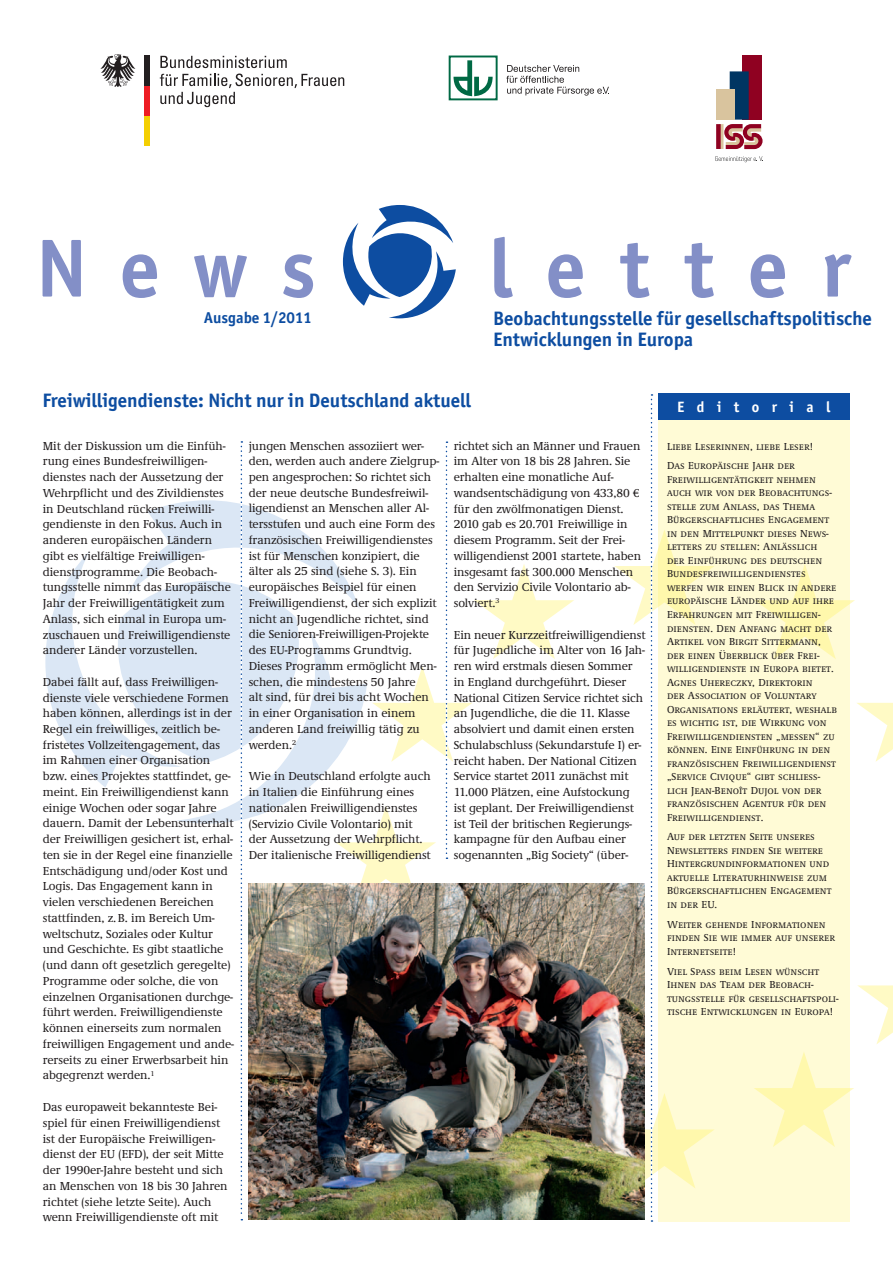
<style>
.page{position:relative;width:893px;height:1263px;background:#fff}
.page>*{position:absolute;margin:0;border:0;box-sizing:border-box;transform-origin:0 0}
.t1{font:700 82.5px "Officina Sans ITC";letter-spacing:.41em;color:#838fc7}
.t2{font:700 19.5px/21px "Officina Sans ITC";color:#0d4da1}
.t3{font:700 15.75px "Officina Sans ITC";color:#0d4da1}
.t4{font:700 15px "Officina Sans ITC";letter-spacing:.83em;color:#fff}
.t5{font:500 12px/15.8px "Demos EF";letter-spacing:-.005em;color:#231f20}
.t6{font:10.5px/13.5px "Demos EF Medium SC";color:#231f20}
.s1{font-family:"Neue Demos";font-weight:400}
</style>
<div class="page">
<div style="left:658px;top:414px;width:192px;height:808px;background:#fffbd6"></div>
<svg style="left:754px;top:1052px;width:100px;height:95px"></svg>
<svg style="left:857px;top:985px;width:36px;height:59px"></svg>
<svg style="left:857px;top:702px;width:36px;height:60px"></svg>
<svg style="left:755px;top:564px;width:100px;height:95px"></svg>
<div style="left:658px;top:393px;width:192px;height:27px;background:#0d4da1"></div>
<svg style="left:45px;top:441px;width:529px;height:779px"></svg>
<svg style="left:614px;top:394px;width:100px;height:828px"></svg>
<svg style="left:160px;top:74px;width:184px;height:33px"></svg>
<svg style="left:160px;top:56px;width:127px;height:12px"></svg>
<div style="left:144px;top:116px;width:6px;height:30px;background:#f4cf02"></div>
<div style="left:144px;top:86px;width:6px;height:30px;background:#ee1d23"></div>
<div style="left:144px;top:56px;width:6px;height:30px;background:#231f20"></div>
<svg style="left:100px;top:54px;width:35px;height:33px"></svg>
<div style="left:449px;top:56px;width:49px;height:44px;border:2px solid #006944"></div>
<svg style="left:453px;top:60px;width:40px;height:36px"></svg>
<svg style="left:506px;top:65px;width:103px;height:31px"></svg>
<svg style="left:343px;top:205px;width:113px;height:113px"></svg>
<svg style="left:716px;top:124px;width:46px;height:25px"></svg>
<div style="left:743px;top:55px;width:19px;height:65px;background:#8f0121"></div>
<div style="left:730px;top:71px;width:19px;height:49px;background:#003562"></div>
<div style="left:716px;top:89px;width:19px;height:31px;background:#d9c49e"></div>
<svg style="left:715px;top:156px;width:48px;height:6px"></svg>
<img style="left:248px;top:883px;width:397px;height:337px">
<h1 class="t1" style="left:37px;top:217px;width:281px">News</h1>
<h1 class="t1" style="left:489px;top:217px;width:363px">let-ter</h1>
<h2 class="t2" style="left:493px;top:307px;width:380px">Beobachtungsstelle für gesellschaftspolitische<br>Entwicklungen in Europa</h2>
<h3 class="t3" style="left:204px;top:308px;width:109px">Aus-ga-be 1/2011</h3>
<h2 class="t2" style="left:43px;top:390px;width:430px">Freiwilligendienste: Nicht nur in Deutschland aktuell</h2>
<p class="t5" style="left:43px;top:438px;width:190px">Mit der Diskussion um die Einfüh&shy;rung eines Bundesfreiwilligen&shy;dienstes nach der Aussetzung der Wehrpflicht und des Zivildienstes in Deutschland rücken Freiwilli&shy;gendienste in den Fokus. Auch in anderen europäischen Ländern gibt es vielfältige Freiwilligen&shy;dienstprogramme. Die Beobach&shy;tungsstelle nimmt das Europäische Jahr der Freiwilligentätigkeit zum Anlass, sich einmal in Europa um&shy;zuschauen und Freiwilligendienste anderer Länder vorzustellen.</p>
<p class="t5" style="left:43px;top:674px;width:193px">Dabei fällt auf, dass Freiwilligen&shy;dienste viele verschiedene Formen haben können, allerdings ist in der Regel ein freiwilliges, zeitlich be&shy;fristetes Vollzeitengagement, das im Rahmen einer Organisation bzw. eines Projektes stattfindet, ge&shy;meint. Ein Freiwilligendienst kann einige Wochen oder sogar Jahre dauern. Damit der Lebensunterhalt der Freiwilligen gesichert ist, erhal&shy;ten sie in der Regel eine finanzielle Entschädigung und/oder Kost und Logis. Das Engagement kann in vielen verschiedenen Bereichen stattfinden, z.B. im Bereich Um&shy;weltschutz, Soziales oder Kultur und Geschichte. Es gibt staatliche (und dann oft gesetzlich geregelte)<br>Programme oder solche, die von einzelnen Organisationen durchge&shy;führt werden. Freiwilligendienste können einerseits zum normalen freiwilligen Engagement und ande&shy;rerseits zu einer Erwerbsarbeit hin abgegrenzt werden.<sup>1</sup></p>
<p class="t5" style="left:43px;top:1100px;width:186px">Das europaweit bekannteste Bei&shy;spiel für einen Freiwilligendienst ist der Europäische Freiwilligen&shy;dienst der EU (EFD), der seit Mitte der 1990er-Jahre besteht und sich an Menschen von 18 bis 30 Jahren richtet (siehe letzte Seite). Auch wenn Freiwilligendienste oft mit</p>
<p class="t5" style="left:249px;top:438px;width:192px">jungen Menschen assoziiert wer&shy;den, werden auch andere Zielgrup&shy;pen angesprochen: So richtet sich der neue deutsche Bundesfreiwil&shy;ligendienst an Menschen aller Al&shy;tersstufen und auch eine Form des französischen Freiwilligendienstes ist für Menschen konzipiert, die älter als 25 sind (siehe S. 3). Ein europäisches Beispiel für einen<br>Freiwilligendienst, der sich explizit nicht an Jugendliche richtet, sind die Senioren-Freiwilligen-Projekte des EU-Programms Grundtvig.<br>Dieses Programm ermöglicht Men&shy;schen, die mindestens 50 Jahre<br>alt sind, für drei bis acht Wochen in einer Organisation in einem anderen Land freiwillig tätig zu werden.<sup>2</sup></p>
<p class="t5" style="left:249px;top:769px;width:184px">Wie in Deutschland erfolgte auch in Italien die Einführung eines nationalen Freiwilligendienstes (Servizio Civile Volontario) mit der Aussetzung der Wehrpflicht.<br>Der italienische Freiwilligendienst</p>
<p class="t5" style="left:454px;top:438px;width:189px">richtet sich an Männer und Frauen im Alter von 18 bis 28 Jahren. Sie erhalten eine monatliche Auf&shy;wandsentschädigung von 433,80 <span class="s1">€ </span>für den zwölfmonatigen Dienst.<br>2010 gab es 20.701 Freiwillige in diesem Programm. Seit der Frei&shy;willigendienst 2001 startete, haben insgesamt fast 300.000 Menschen den Servizio Civile Volontario ab&shy;solviert.<sup>3</sup></p>
<p class="t5" style="left:454px;top:627px;width:193px">Ein neuer Kurzzeitfreiwilligendienst für Jugendliche im Alter von 16 Jah&shy;ren wird erstmals diesen Sommer in England durchgeführt. Dieser National Citizen Service richtet sich an Jugendliche, die die 11. Klasse absolviert und damit einen ersten Schulabschluss (Sekundarstufe I) er&shy;reicht haben. Der National Citizen Service startet 2011 zunächst mit 11.000 Plätzen, eine Aufstockung<br>ist geplant. Der Freiwilligendienst ist Teil der britischen Regierungs&shy;kampagne für den Aufbau einer sogenannten „Big Society“ (über-</p>
<p class="t4" style="left:677px;top:397px;width:155px">Edi-to-ri-al</p>
<p class="t6" style="left:667px;top:436px;width:147px;line-height:20px">Liebe Leserinnen, liebe Leser!<br>Das Europäische Jahr der</p>
<p class="t6" style="left:667px;top:473px;width:171px">Freiwilligentätigkeit nehmen auch wir von der Beobachtungs&shy;stelle zum Anlass, das Thema<br>Bürgerschaftliches Engagement in den Mittelpunkt dieses News&shy;letters zu stellen: Anlässlich der Einführung des deutschen<br>Bundesfreiwilligendienstes werfen wir einen Blick in andere europäische Länder und auf ihre<br>Erfahrungen mit Freiwilligen&shy;diensten. Den Anfang macht der<br>Artikel von Birgit Sittermann, der einen Überblick über Frei&shy;willigendienste in Europa bietet.<br>Agnes Uhereczky, Direktorin<br>der Association of Voluntary<br>Organisations erläutert, weshalb es wichtig ist, die Wirkung von<br>Freiwilligendiensten „messen“ zu können. Eine Einführung in den französischen Freiwilligendienst „Service Civique“ gibt schließ&shy;lich Jean-Benoît Dujol von der französischen Agentur für den<br>Freiwilligendienst.</p>
<p class="t6" style="left:667px;top:830px;width:166px">Auf der letzten Seite unseres<br>Newsletters finden Sie weitere<br>Hintergrundinformationen und aktuelle Literaturhinweise zum<br>Bürgerschaftlichen Engagement in der EU.</p>
<p class="t6" style="left:667px;top:918px;width:169px">Weiter gehende Informationen finden Sie wie immer auf unserer<br>Internetseite!</p>
<p class="t6" style="left:667px;top:965px;width:173px">Viel Spaß beim Lesen wünscht<br>Ihnen das Team der Beobach&shy;tungsstelle für gesellschaftspoli&shy;tische Entwicklungen in Europa!</p>
</div>
